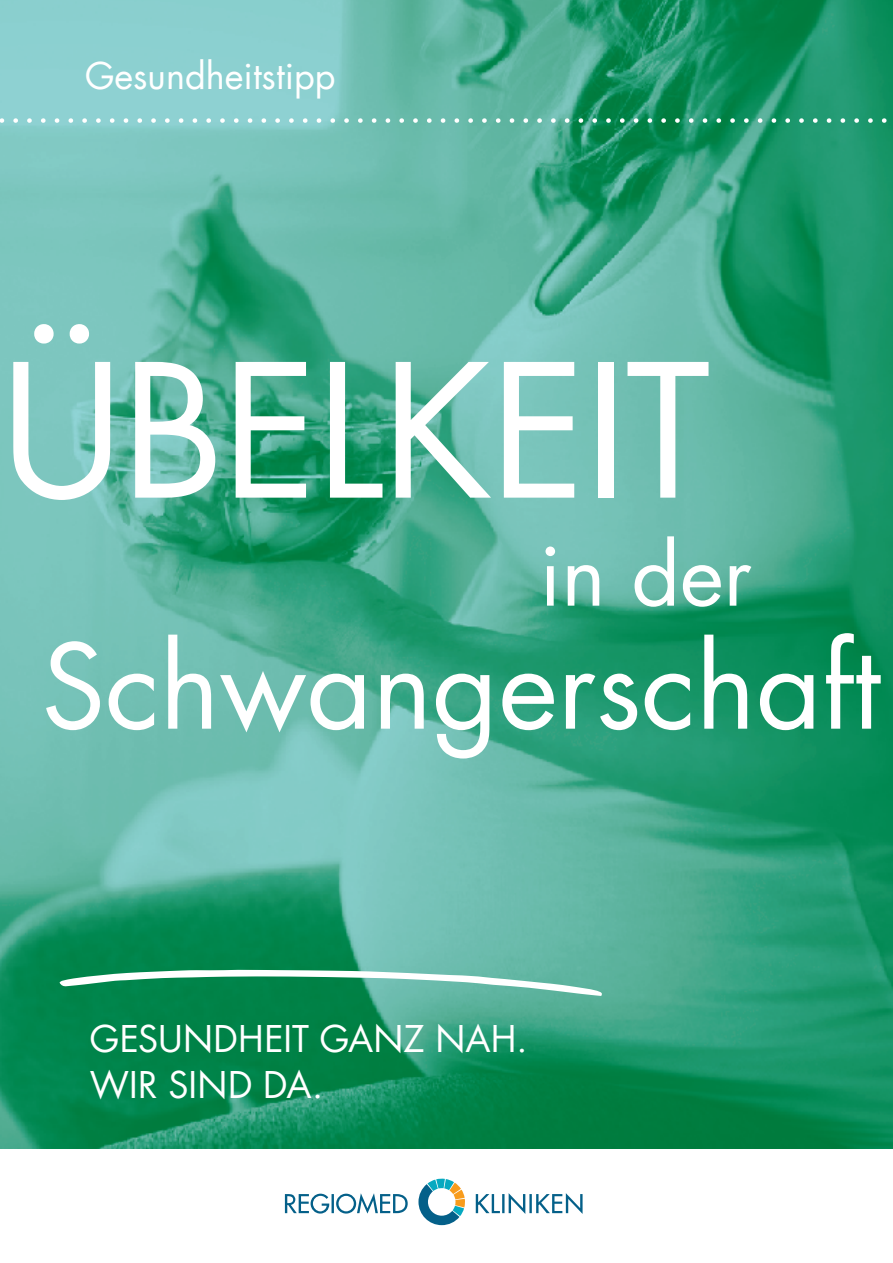
<style>
.page{position:relative;width:893px;height:1263px;background:#fff}
.page>*{position:absolute;margin:0;border:0;box-sizing:border-box;transform-origin:0 0}
.t1{font:180px "Futura Com";letter-spacing:-.01em;color:#fff}
.t2{font:114px "Futura Com";color:#fff}
.t3{font:84px "Futura Com";color:#fff}
.t4{font:36px/46.2px "Futura Com";color:#fff}
</style>
<div class="page">
<img style="left:0;top:0;width:893px;height:1148px">
<svg style="left:418px;top:1178px;width:47px;height:47px"></svg>
<svg style="left:285px;top:1193px;width:123px;height:20px"></svg>
<svg style="left:476px;top:1193px;width:107px;height:21px"></svg>
<svg style="left:0;top:118px;width:893px;height:5px;background:#80c5b6"></svg>
<svg style="left:60px;top:969px;width:542px;height:27px"></svg>
<p class="t4" style="left:85px;top:52px;width:252px">Gesundheitstipp</p>
<h1 class="t1" style="left:0;top:308px;width:712px">ÜBELKEIT</h1>
<h3 class="t3" style="left:539px;top:517px;width:214px">in der</h3>
<h2 class="t2" style="left:42px;top:609px;width:840px">Schwangerschaft</h2>
<p class="t4" style="left:90px;top:1015px;width:439px">GESUNDHEIT GANZ NAH.<br>WIR SIND DA.</p>
</div>
